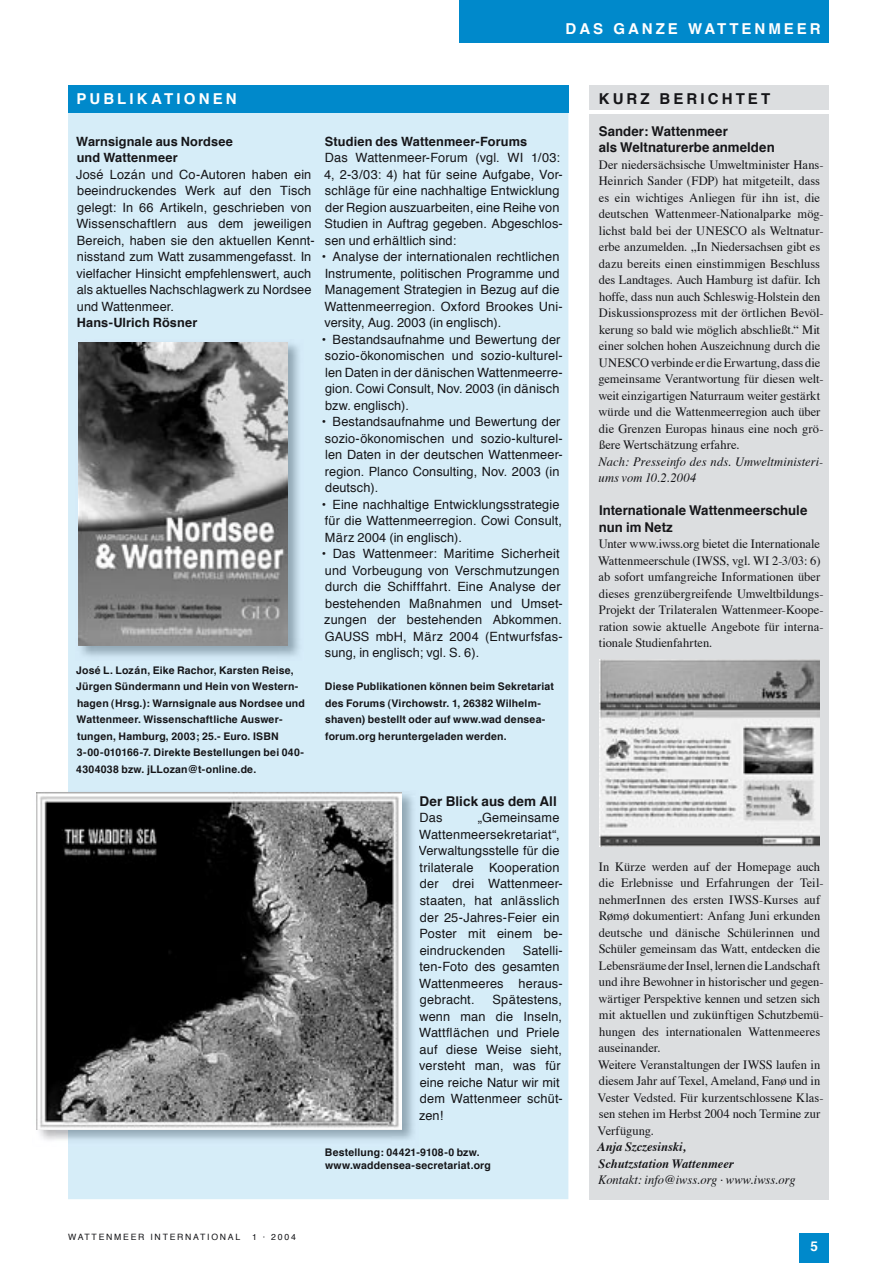
<style>
.page{position:relative;width:893px;height:1263px;background:#fff}
.page>*{position:absolute;margin:0;border:0;box-sizing:border-box;transform-origin:0 0}
.t1{font:700 15px "Helvetica";letter-spacing:.2em;color:#fff}
.t2{font:700 15px "Helvetica";letter-spacing:.21em;color:#151518}
.t3{font:700 13.5px/16.5px "Helvetica";letter-spacing:.005em;color:#151518}
.t4{font:700 13.5px "Helvetica";color:#fff}
.t5{font:12.75px/16.5px "Helvetica";letter-spacing:.01em;color:#151518}
.t6{font:12.75px/16.5px "Times";color:#151518}
.t7{font:italic 12.75px/16.5px "Times";letter-spacing:.005em;color:#151518}
.t8{font:700 12.75px/16.5px "Helvetica";letter-spacing:.01em;color:#151518}
.t9{font:italic 700 12.75px/16.5px "Times";color:#151518}
.t10{font:700 10.5px/16.5px "Helvetica";letter-spacing:.015em;color:#151518}
.t11{font:8.7px "Helvetica";letter-spacing:.2em;color:#151518}
</style>
<div class="page">
<div style="left:799px;top:1233px;width:30px;height:30px;background:#0089cb"></div>
<div style="left:459px;top:0;width:370px;height:43px;background:#0089cb"></div>
<div style="left:590px;top:85px;width:239px;height:1114px;background:#dcdee0"></div>
<div style="left:68px;top:113px;width:500px;height:1086px;background:#d6edf8"></div>
<div style="left:68px;top:85px;width:500px;height:28px;background:#0089cb"></div>
<img style="left:75px;top:340px;width:228px;height:321px">
<img style="left:78px;top:343px;width:209px;height:303px">
<img style="left:599px;top:659px;width:220px;height:187px">
<img style="left:36px;top:790px;width:382px;height:356px">
<img style="left:36px;top:793px;width:366px;height:336px">
<hr style="left:589px;top:110px;width:242px;height:3px;background:#fff">
<p class="t1" style="left:566px;top:19px;width:257px">DAS GANZE WATTENMEER</p>
<p class="t1" style="left:77px;top:89px;width:162px">PUBLIKATIONEN</p>
<p class="t8" style="left:76px;top:134px;width:158px">Warnsignale aus Nordsee und Wattenmeer</p>
<p class="t5" style="left:76px;top:167px;width:240px">José Lozán und Co-Autoren haben ein beeindruckendes Werk auf den Tisch gelegt: In 66 Artikeln, geschrieben von Wissenschaftlern aus dem jeweiligen Bereich, haben sie den aktuellen Kennt&shy;nisstand zum Watt zusammengefasst. In vielfacher Hinsicht empfehlenswert, auch als aktuelles Nachschlagwerk zu Nordsee und Wattenmeer.</p>
<p class="t8" style="left:77px;top:315px;width:122px">Hans-Ulrich Rösner</p>
<p class="t10" style="left:76px;top:663px;width:230px">José L. Lozán, Eike Rachor, Karsten Reise, Jürgen Sündermann und Hein von Western&shy;hagen (Hrsg.): Warnsignale aus Nordsee und Wattenmeer. Wissenschaftliche Auswer&shy;tungen, Hamburg, 2003; 25.- Euro. ISBN 3-00-010166-7. Direkte Bestellungen bei 040- 4304038 bzw. jLLozan@t-online.de.</p>
<p class="t8" style="left:325px;top:134px;width:204px">Studien des Wattenmeer-Forums</p>
<p class="t5" style="left:324px;top:150px;width:240px">Das Wattenmeer-Forum (vgl. WI 1/03:<br>4, 2-3/03: 4) hat für seine Aufgabe, Vor&shy;schläge für eine nachhaltige Entwicklung der Region auszuarbeiten, eine Reihe von Studien in Auftrag gegeben. Abgeschlos&shy;sen und erhältlich sind:</p>
<p class="t5" style="left:322px;top:249px;width:242px">• Analyse der internationalen rechtlichen Instrumente, politischen Programme und Management Strategien in Bezug auf die Wattenmeerregion. Oxford Brookes Uni&shy;versity, Aug. 2003 (in englisch).</p>
<p class="t5" style="left:322px;top:332px;width:242px">• Bestandsaufnahme und Bewertung der sozio-ökonomischen und sozio-kulturel&shy;len Daten in der dänischen Wattenmeerre&shy;gion. Cowi Consult, Nov. 2003 (in dänisch bzw. englisch).</p>
<p class="t5" style="left:322px;top:414px;width:242px">• Bestandsaufnahme und Bewertung der sozio-ökonomischen und sozio-kulturel&shy;len Daten in der deutschen Wattenmeer&shy;region. Planco Consulting, Nov. 2003 (in deutsch).</p>
<p class="t5" style="left:322px;top:497px;width:242px">• Eine nachhaltige Entwicklungsstrategie für die Wattenmeerregion. Cowi Consult,<br>März 2004 (in englisch).</p>
<p class="t5" style="left:322px;top:546px;width:242px">• Das Wattenmeer: Maritime Sicherheit und Vorbeugung von Verschmutzungen durch die Schifffahrt. Eine Analyse der bestehenden Maßnahmen und Umset&shy;zungen der bestehenden Abkommen.<br>GAUSS mbH, März 2004 (Entwurfsfas&shy;sung, in englisch; vgl. S. 6).</p>
<p class="t10" style="left:325px;top:679px;width:230px">Diese Publikationen können beim Sekretariat des Forums (Virchowstr. 1, 26382 Wilhelm&shy;shaven) bestellt oder auf www.wad densea&shy;forum.org heruntergeladen werden.</p>
<p class="t3" style="left:419px;top:794px;width:139px">Der Blick aus dem All</p>
<p class="t5" style="left:420px;top:810px;width:24px">Das</p>
<p class="t5" style="left:418px;top:810px;width:146px;text-indent:59px">„Gemeinsame<br>Wattenmeersekretariat“,<br>Verwaltungsstelle für die trilaterale Kooperation der drei Wattenmeer&shy;staaten, hat anlässlich der 25-Jahres-Feier ein<br>Poster mit einem be&shy;eindruckenden</p>
<p class="t5" style="left:419px;top:942px;width:145px;text-indent:104px">Satelli&shy;ten-Foto des gesamten<br>Wattenmeeres heraus&shy;gebracht.</p>
<p class="t5" style="left:419px;top:992px;width:145px;text-indent:73px">Spätestens, wenn man die Inseln,<br>Wattflächen und Priele auf diese Weise sieht, versteht man, was für eine reiche Natur wir mit dem Wattenmeer schüt&shy;zen!</p>
<p class="t10" style="left:325px;top:1146px;width:167px;line-height:13.5px">Bestellung: 04421-9108-0 bzw. www.waddensea-secretariat.org</p>
<p class="t11" style="left:68px;top:1231px;width:174px">WATTENMEER INTERNATIONAL</p>
<p class="t11" style="left:252px;top:1231px;width:45px">1 · 2004</p>
<p class="t2" style="left:599px;top:89px;width:173px">KURZ BERICHTET</p>
<p class="t3" style="left:599px;top:123px;width:178px">Sander: Wattenmeer<br>als Weltnaturerbe anmelden</p>
<p class="t6" style="left:598px;top:157px;width:227px">Der niedersächsische Umweltminister Hans-Heinrich Sander (FDP) hat mitgeteilt, dass es ein wichtiges Anliegen für ihn ist, die deutschen Wattenmeer-Nationalparke mög&shy;lichst bald bei der UNESCO als Weltnatur&shy;erbe anzumelden. „In Niedersachsen gibt es dazu bereits einen einstimmigen Beschluss des Landtages. Auch Hamburg ist dafür. Ich hoffe, dass nun auch Schleswig-Holstein den Diskussionsprozess mit der örtlichen Bevöl&shy;kerung so bald wie möglich abschließt.“ Mit einer solchen hohen Auszeichnung durch die UNESCO verbinde er die Erwartung, dass die gemeinsame Verantwortung für diesen welt&shy;weit einzigartigen Naturraum weiter gestärkt würde und die Wattenmeerregion auch über die Grenzen Europas hinaus eine noch grö&shy;ßere Wertschätzung erfahre.</p>
<p class="t7" style="left:598px;top:454px;width:226px">Nach: Presseinfo des nds. Umweltministeri&shy;ums vom 10.2.2004</p>
<p class="t3" style="left:599px;top:503px;width:210px">Internationale Wattenmeerschule nun im Netz</p>
<p class="t6" style="left:598px;top:536px;width:227px">Unter www.iwss.org bietet die Internationale Wattenmeerschule (IWSS, vgl. WI 2-3/03: 6) ab sofort umfangreiche Informationen über dieses grenzübergreifende Umweltbildungs-Projekt der Trilateralen Wattenmeer-Koope&shy;ration sowie aktuelle Angebote für interna&shy;tionale Studienfahrten.</p>
<p class="t6" style="left:598px;top:859px;width:227px">In Kürze werden auf der Homepage auch die Erlebnisse und Erfahrungen der Teil&shy;nehmerInnen des ersten IWSS-Kurses auf Rømø dokumentiert: Anfang Juni erkunden deutsche und dänische Schülerinnen und Schüler gemeinsam das Watt, entdecken die Lebensräume der Insel, lernen die Landschaft und ihre Bewohner in historischer und gegen&shy;wärtiger Perspektive kennen und setzen sich mit aktuellen und zukünftigen Schutzbemü&shy;hungen des internationalen Wattenmeeres auseinander.<br>Weitere Veranstaltungen der IWSS laufen in diesem Jahr auf Texel, Ameland, Fanø und in Vester Vedsted. Für kurzentschlossene Klas&shy;sen stehen im Herbst 2004 noch Termine zur Verfügung.</p>
<p class="t9" style="left:597px;top:1139px;width:138px">Anja Szczesinski,<br>Schutzstation Wattenmeer</p>
<p class="t7" style="left:598px;top:1172px;width:199px">Kontakt: info@iwss.org · www.iwss.org</p>
<p class="t4" style="left:810px;top:1237px;width:9px">5</p>
</div>
